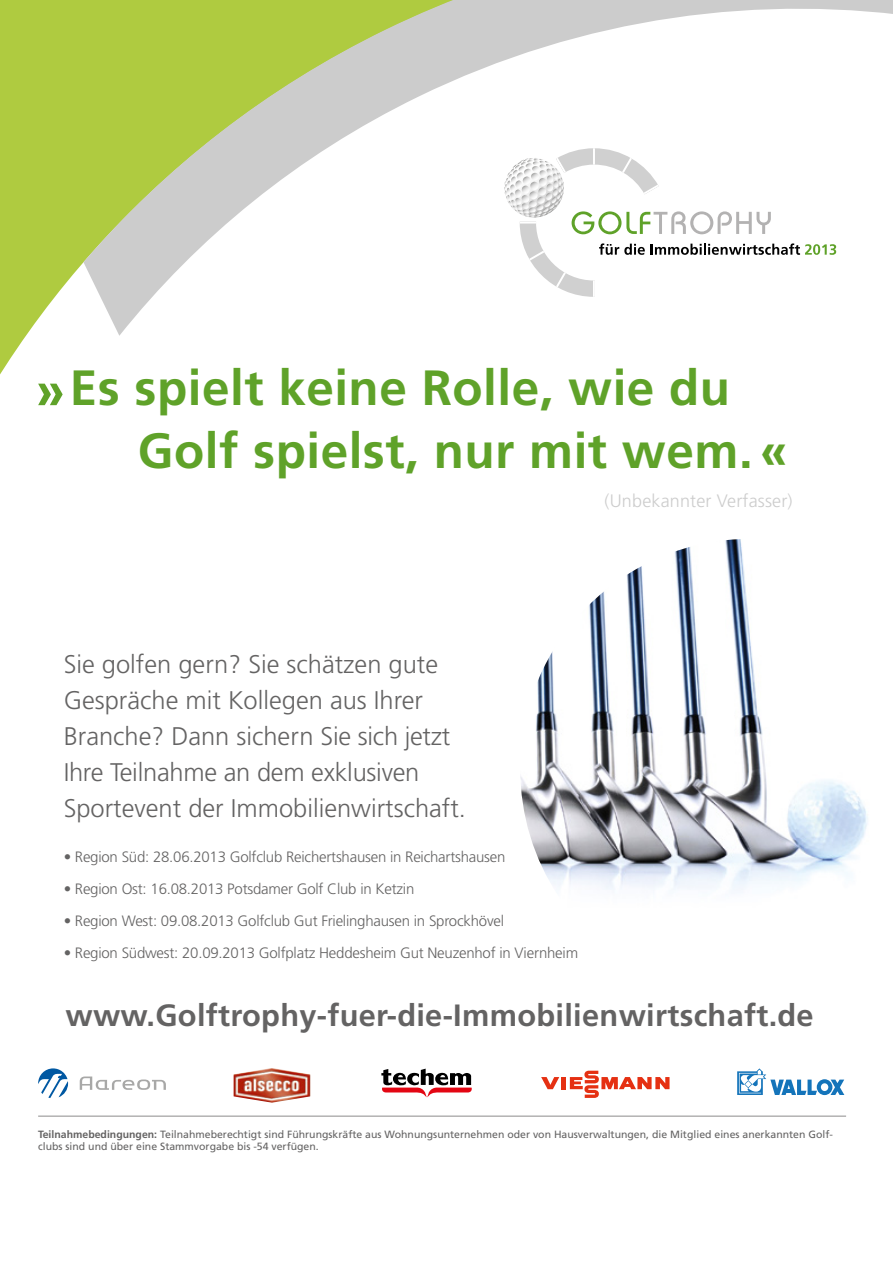
<style>
.page{position:relative;width:893px;height:1263px;background:#fff}
.page>*{position:absolute;margin:0;border:0;box-sizing:border-box;transform-origin:0 0}
.t1{font:700 49.5px/63px "Frutiger LT Std";letter-spacing:.01em;color:#5fa229}
.t2{font:700 30.75px "Frutiger LT Std";letter-spacing:.01em;color:#646363}
.t3{font:300 25.5px/36px "Frutiger LT Std";color:#646363}
.t4{font:300 18px "Frutiger LT Std";letter-spacing:.01em;color:#ccc}
.t5{font:300 15px "Frutiger LT Std";letter-spacing:-.015em;color:#646363}
.t6{font:10.5px/12.6px "Frutiger LT Std";color:#646363}
.s1{font-weight:700}
</style>
<div class="page">
<svg style="left:0;top:0;width:83px;height:384px;fill:#afcb40"></svg>
<svg style="left:83px;top:0;width:810px;height:336px"></svg>
<img style="left:520px;top:539px;width:348px;height:352px">
<hr style="left:38px;top:1115px;width:808px;height:2px;background:#b3b2b2">
<svg style="left:38px;top:384px;width:25px;height:21px"></svg>
<svg style="left:381px;top:1068px;width:91px;height:29px"></svg>
<svg style="left:569px;top:1077px;width:1px;height:12px"></svg>
<div style="left:561px;top:1077px;width:5px;height:12px;background:#e53012"></div>
<svg style="left:541px;top:1077px;width:18px;height:12px"></svg>
<svg style="left:570px;top:1071px;width:99px;height:27px"></svg>
<img style="left:234px;top:1068px;width:76px;height:35px">
<svg style="left:38px;top:1068px;width:30px;height:30px"></svg>
<svg style="left:80px;top:1076px;width:86px;height:14px"></svg>
<svg style="left:737px;top:1068px;width:107px;height:27px"></svg>
<svg style="left:888px;top:0;width:5px;height:3px"></svg>
<p class="t1" style="left:138px;top:357px;width:651px;text-indent:-68px">Es spielt keine Rolle, wie du<br>Golf spielst, nur mit wem. «</p>
<p class="t4" style="left:605px;top:491px;width:189px">(Unbekannter Verfasser)</p>
<p class="t3" style="left:64px;top:646px;width:404px">Sie golfen gern? Sie schätzen gute Gespräche mit Kollegen aus Ihrer Branche? Dann sichern Sie sich jetzt Ihre Teilnahme an dem exklusiven Sportevent der Immobilienwirtschaft.</p>
<p class="t5" style="left:64px;top:848px;width:443px">• Region Süd: 28.06.2013 Golfclub Reichertshausen in Reichartshausen</p>
<p class="t5" style="left:64px;top:880px;width:352px">• Region Ost: 16.08.2013 Potsdamer Golf Club in Ketzin</p>
<p class="t5" style="left:64px;top:912px;width:442px">• Region West: 09.08.2013 Golfclub Gut Frielinghausen in Sprockhövel</p>
<p class="t5" style="left:64px;top:944px;width:516px">• Region Südwest: 20.09.2013 Golfplatz Heddesheim Gut Neuzenhof in Viernheim</p>
<p class="t2" style="left:65px;top:997px;width:750px">www.Golftrophy-fuer-die-Immobilienwirtschaft.de</p>
<p class="t6" style="left:38px;top:1128px;width:796px"><span class="s1">Teilnahmebedingungen:</span> Teilnahmeberechtigt sind Führungskräfte aus Wohnungsunternehmen oder von Hausverwaltungen, die Mitglied eines anerkannten Golf&shy;clubs sind und über eine Stammvorgabe bis -54 verfügen.</p>
</div>
